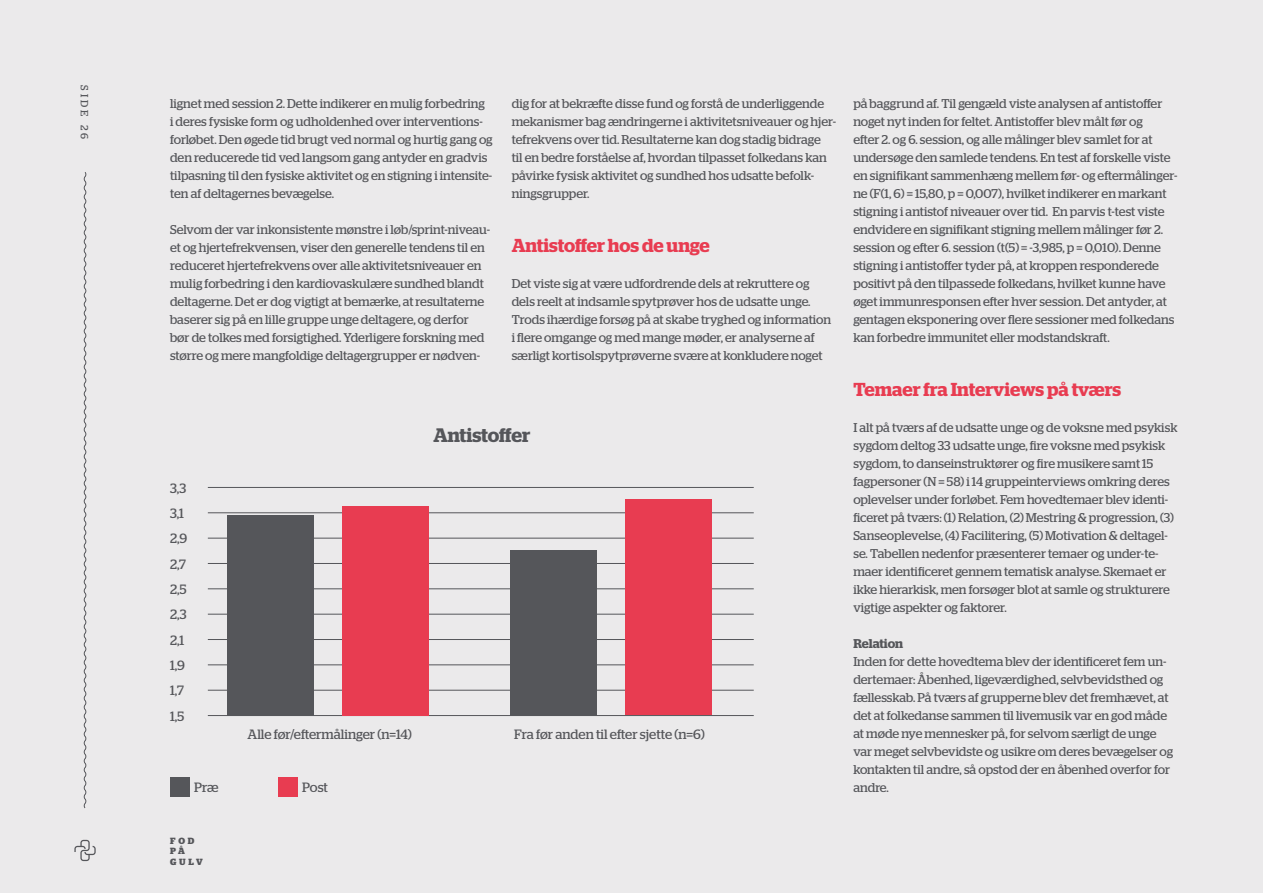
<style>
.page{position:relative;width:1263px;height:893px;background:#ebeaeb}
.page>*{position:absolute;margin:0;border:0;box-sizing:border-box;transform-origin:0 0}
.t1{font:600 19.5px "Stag";letter-spacing:-.005em;color:#55565a}
.t2{font:600 18.75px "Stag";letter-spacing:-.005em;color:#e83c51}
.t3{font:13.5px "Stag";color:#55565a}
.t4{font:12.75px/18px "Stag";color:#55565a}
.t5{font:600 12.75px "Stag";letter-spacing:-.005em;color:#55565a}
.t6{font:10.5px "Stag";letter-spacing:.295em;color:#55565a}
.t7{font:700 9px/10.5px "Stag";letter-spacing:.305em;color:#55565a}
</style>
<div class="page">
<div style="left:170px;top:777px;width:20px;height:20px;background:#55565a"></div>
<div style="left:278px;top:777px;width:20px;height:20px;background:#e83c51"></div>
<hr style="left:208px;top:715px;width:546px;height:1px;background:#55565a">
<hr style="left:208px;top:690px;width:546px;height:1px;background:#55565a">
<hr style="left:208px;top:664px;width:546px;height:1px;background:#55565a">
<hr style="left:208px;top:639px;width:546px;height:1px;background:#55565a">
<hr style="left:208px;top:614px;width:546px;height:1px;background:#55565a">
<hr style="left:208px;top:588px;width:546px;height:1px;background:#55565a">
<hr style="left:208px;top:563px;width:546px;height:1px;background:#55565a">
<hr style="left:208px;top:538px;width:546px;height:1px;background:#55565a">
<hr style="left:208px;top:512px;width:546px;height:1px;background:#55565a">
<hr style="left:208px;top:487px;width:546px;height:1px;background:#55565a">
<div style="left:227px;top:515px;width:87px;height:200px;background:#55565a"></div>
<div style="left:510px;top:550px;width:87px;height:165px;background:#55565a"></div>
<div style="left:342px;top:506px;width:86px;height:209px;background:#e83c51"></div>
<div style="left:625px;top:500px;width:86px;height:215px;background:#e83c51"></div>
<svg style="left:74px;top:840px;width:22px;height:21px"></svg>
<svg style="left:83px;top:172px;width:4px;height:637px"></svg>
<p class="t6" style="left:91px;top:85px;width:56px;rotate:90deg">SIDE 26</p>
<p class="t4" style="left:170px;top:94px;width:324px">lignet med session 2. Dette indikerer en mulig forbedring<br>i deres fysiske form og udholdenhed over interventions&shy;forløbet. Den øgede tid brugt ved normal og hurtig gang og den reducerede tid ved langsom gang antyder en gradvis tilpasning til den fysiske aktivitet og en stigning i intensite&shy;ten af deltagernes bevægelse.</p>
<p class="t4" style="left:170px;top:220px;width:321px">Selvom der var inkonsistente mønstre i løb/sprint-niveau&shy;et og hjertefrekvensen, viser den generelle tendens til en reduceret hjertefrekvens over alle aktivitetsniveauer en mulig forbedring i den kardiovaskulære sundhed blandt deltagerne. Det er dog vigtigt at bemærke, at resultaterne baserer sig på en lille gruppe unge deltagere, og derfor bør de tolkes med forsigtighed. Yderligere forskning med større og mere mangfoldige deltagergrupper er nødven-</p>
<p class="t4" style="left:512px;top:94px;width:326px">dig for at bekræfte disse fund og forstå de underliggende mekanismer bag ændringerne i aktivitetsniveauer og hjer&shy;tefrekvens over tid. Resultaterne kan dog stadig bidrage<br>til en bedre forståelse af, hvordan tilpasset folkedans kan påvirke fysisk aktivitet og sundhed hos udsatte befolk&shy;ningsgrupper.</p>
<h2 class="t2" style="left:512px;top:234px;width:200px">Antistoffer hos de unge</h2>
<p class="t4" style="left:512px;top:274px;width:321px">Det viste sig at være udfordrende dels at rekruttere og dels reelt at indsamle spytprøver hos de udsatte unge.<br>Trods ihærdige forsøg på at skabe tryghed og information i flere omgange og med mange møder, er analyserne af særligt kortisolspytprøverne svære at konkludere noget</p>
<p class="t3" style="left:170px;top:480px;width:18px">3,3</p>
<p class="t3" style="left:170px;top:505px;width:15px">3,1</p>
<p class="t3" style="left:170px;top:531px;width:19px">2,9</p>
<p class="t3" style="left:170px;top:556px;width:18px">2,7</p>
<p class="t3" style="left:170px;top:581px;width:18px">2,5</p>
<p class="t3" style="left:170px;top:607px;width:18px">2,3</p>
<p class="t3" style="left:170px;top:632px;width:16px">2,1</p>
<p class="t3" style="left:170px;top:657px;width:16px">1,9</p>
<p class="t3" style="left:170px;top:683px;width:15px">1,7</p>
<p class="t3" style="left:170px;top:708px;width:16px">1,5</p>
<h1 class="t1" style="left:433px;top:424px;width:98px">Antistoffer</h1>
<p class="t3" style="left:248px;top:727px;width:166px">Alle før/eftermålinger (n=14)</p>
<p class="t3" style="left:514px;top:727px;width:192px">Fra før anden til efter sjette (n=6)</p>
<p class="t3" style="left:194px;top:779px;width:26px">Præ</p>
<p class="t3" style="left:302px;top:779px;width:27px">Post</p>
<p class="t4" style="left:853px;top:94px;width:326px">på baggrund af. Til gengæld viste analysen af antistoffer noget nyt inden for feltet. Antistoffer blev målt før og<br>efter 2. og 6. session, og alle målinger blev samlet for at undersøge den samlede tendens. En test af forskelle viste en signifikant sammenhæng mellem før- og eftermålinger&shy;ne (F(1, 6) = 15,80, p = 0,007), hvilket indikerer en markant stigning i antistof niveauer over tid. En parvis t-test viste endvidere en signifikant stigning mellem målinger før 2. session og efter 6. session (t(5) = -3,985, p = 0,010). Denne stigning i antistoffer tyder på, at kroppen responderede positivt på den tilpassede folkedans, hvilket kunne have øget immunresponsen efter hver session. Det antyder, at gentagen eksponering over flere sessioner med folkedans kan forbedre immunitet eller modstandskraft.</p>
<h2 class="t2" style="left:853px;top:378px;width:269px">Temaer fra Interviews på tværs</h2>
<p class="t4" style="left:853px;top:418px;width:326px">I alt på tværs af de udsatte unge og de voksne med psykisk sygdom deltog 33 udsatte unge, fire voksne med psykisk sygdom, to danseinstruktører og fire musikere samt 15 fagpersoner (N = 58) i 14 gruppeinterviews omkring deres oplevelser under forløbet. Fem hovedtemaer blev identi&shy;ficeret på tværs: (1) Relation, (2) Mestring &amp; progression, (3)<br>Sanseoplevelse, (4) Facilitering, (5) Motivation &amp; deltagel&shy;se. Tabellen nedenfor præsenterer temaer og under-te&shy;maer identificeret gennem tematisk analyse. Skemaet er ikke hierarkisk, men forsøger blot at samle og strukturere vigtige aspekter og faktorer.</p>
<p class="t5" style="left:853px;top:636px;width:51px">Relation</p>
<p class="t4" style="left:853px;top:652px;width:321px">Inden for dette hovedtema blev der identificeret fem un&shy;dertemaer: Åbenhed, ligeværdighed, selvbevidsthed og fællesskab. På tværs af grupperne blev det fremhævet, at det at folkedanse sammen til livemusik var en god måde at møde nye mennesker på, for selvom særligt de unge var meget selvbevidste og usikre om deres bevægelser og kontakten til andre, så opstod der en åbenhed overfor for andre.</p>
<p class="t7" style="left:170px;top:835px;width:34px">FOD<br>PÅ<br>GULV</p>
</div>
